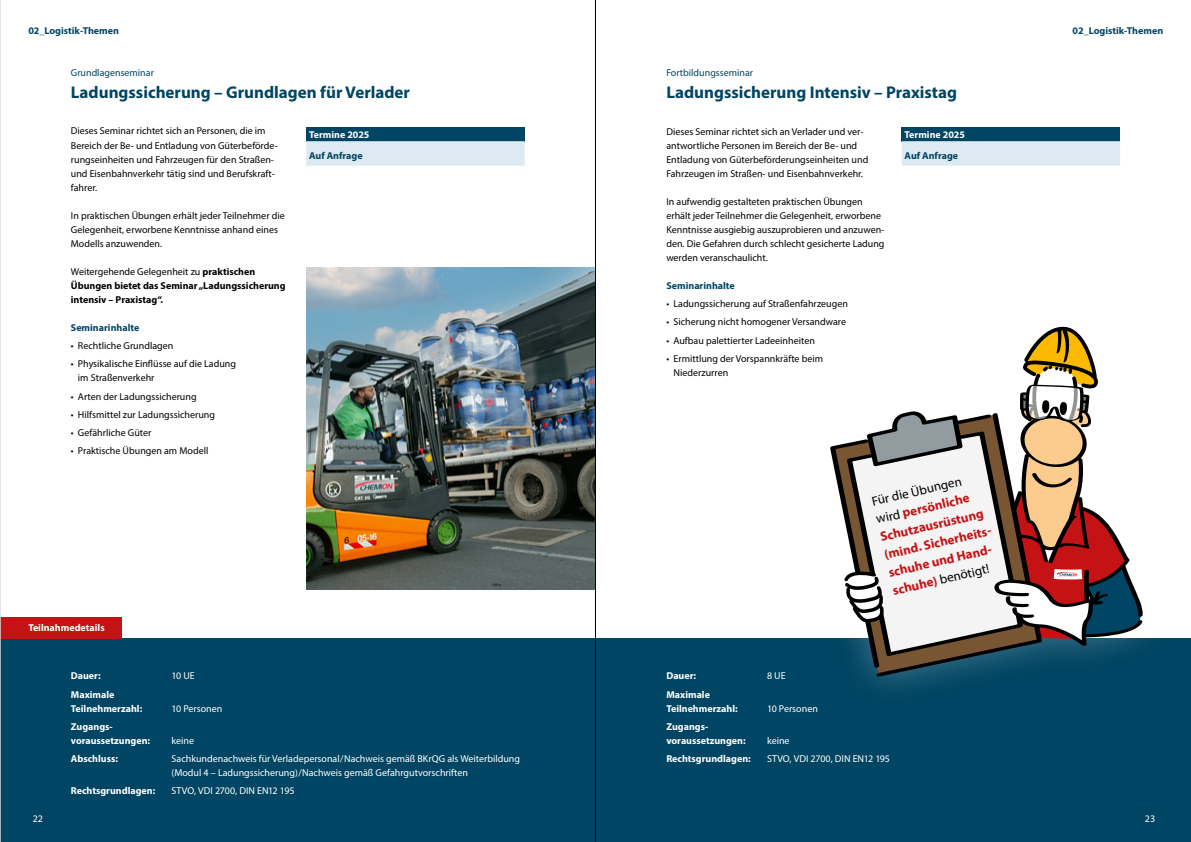
<style>
.page{position:relative;width:1191px;height:842px;background:#fff}
.page>*{position:absolute;margin:0;border:0;box-sizing:border-box;transform-origin:0 0}
.t1{font:700 17px "Myriad Pro";color:#004563}
.t2{font:700 13.1px/18.3px "Myriad Pro";color:#c51315}
.t3{font:10px/14px "Myriad Pro";color:#000}
.t4{font:10px/18.3px "Myriad Pro";color:#fff}
.t5{font:700 10px/18.2px "Myriad Pro";color:#fff}
.t6{font:700 10px/14px "Myriad Pro";color:#000}
.t7{font:700 10px "Myriad Pro";color:#004563}
.t8{font:10px "Myriad Pro";color:#004563}
.s1{font-weight:400}
.s2{font-weight:400;color:#000}
</style>
<div class="page">
<div style="left:0;top:638px;width:1191px;height:204px;background:#004563"></div>
<div style="left:901px;top:127px;width:219px;height:14px;background:#004563"></div>
<svg style="left:901px;top:141px;width:219px;height:25px;background:#dce9f0"></svg>
<svg style="left:876px;top:669px;width:115px;height:8px"></svg>
<svg style="left:830px;top:326px;width:312px;height:343px"></svg>
<img style="left:306px;top:267px;width:289px;height:322px">
<div style="left:0;top:617px;width:122px;height:21px;background:#c51315"></div>
<div style="left:306px;top:127px;width:218px;height:14px;background:#004563"></div>
<svg style="left:306px;top:141px;width:218px;height:25px;background:#dce8f0"></svg>
<hr style="left:595px;top:0;width:1px;height:842px;background:#000">
<hr style="left:0;top:0;width:1px;height:842px;background:#dadada">
<p class="t7" style="left:28px;top:24px;width:92px">02_Logistik-Themen</p>
<p class="t7" style="left:1072px;top:24px;width:92px">02_Logistik-Themen</p>
<p class="t8" style="left:71px;top:66px;width:85px">Grundlagenseminar</p>
<p class="t8" style="left:666px;top:66px;width:88px">Fortbildungsseminar</p>
<h1 class="t1" style="left:71px;top:81px;width:340px">Ladungssicherung – Grundlagen für Verlader</h1>
<h1 class="t1" style="left:666px;top:81px;width:292px">Ladungssicherung Intensiv – Praxistag</h1>
<p class="t3" style="left:71px;top:124px;width:208px">Dieses Seminar richtet sich an Personen, die im Bereich der Be- und Entladung von Güterbeförde&shy;rungseinheiten und Fahrzeugen für den Straßen&shy;und Eisenbahnverkehr tätig sind und Berufskraft&shy;fahrer.</p>
<p class="t3" style="left:71px;top:208px;width:215px">In praktischen Übungen erhält jeder Teilnehmer die<br>Gelegenheit, erworbene Kenntnisse anhand eines<br>Modells anzuwenden.</p>
<p class="t6" style="left:71px;top:264px;width:216px"><span class="s1">Weitergehende Gelegenheit zu</span> praktischen<br>Übungen bietet das Seminar „Ladungssicherung intensiv – Praxistag“.</p>
<p class="t7" style="left:71px;top:321px;width:70px">Seminarinhalte</p>
<p class="t3" style="left:71px;top:339px;width:104px">• Rechtliche Grundlagen</p>
<p class="t3" style="left:78px;top:357px;width:160px;text-indent:-7px">• Physikalische Einflüsse auf die Ladung im Straßenverkehr</p>
<p class="t3" style="left:71px;top:389px;width:127px">• Arten der Ladungssicherung</p>
<p class="t3" style="left:71px;top:407px;width:146px">• Hilfsmittel zur Ladungssicherung</p>
<p class="t3" style="left:71px;top:426px;width:82px">• Gefährliche Güter</p>
<p class="t3" style="left:71px;top:444px;width:139px">• Praktische Übungen am Modell</p>
<p class="t5" style="left:309px;top:125px;width:62px">Termine 2025</p>
<p class="t7" style="left:309px;top:149px;width:55px">Auf Anfrage</p>
<p class="t3" style="left:666px;top:124px;width:203px">Dieses Seminar richtet sich an Verlader und ver&shy;antwortliche Personen im Bereich der Be- und Entladung von Güterbeförderungseinheiten und Fahrzeugen im Straßen- und Eisenbahnverkehr.</p>
<p class="t3" style="left:666px;top:194px;width:220px">In aufwendig gestalteten praktischen Übungen erhält jeder Teilnehmer die Gelegenheit, erworbene Kenntnisse ausgiebig auszuprobieren und anzuwen&shy;den. Die Gefahren durch schlecht gesicherte Ladung werden veranschaulicht.</p>
<p class="t7" style="left:666px;top:279px;width:70px">Seminarinhalte</p>
<p class="t3" style="left:666px;top:297px;width:183px">• Ladungssicherung auf Straßenfahrzeugen</p>
<p class="t3" style="left:666px;top:315px;width:181px">• Sicherung nicht homogener Versandware</p>
<p class="t3" style="left:666px;top:333px;width:150px">• Aufbau palettierter Ladeeinheiten</p>
<p class="t3" style="left:673px;top:351px;width:151px;text-indent:-7px">• Ermittlung der Vorspannkräfte beim<br>Niederzurren</p>
<p class="t5" style="left:904px;top:125px;width:62px">Termine 2025</p>
<p class="t7" style="left:904px;top:149px;width:55px">Auf Anfrage</p>
<h2 class="t2" style="left:870px;top:492px;width:113px;rotate:-13deg"><span class="s2">Für die Übungen wird</span> persönliche<br>Schutzausrüstung (mind. Sicherheits&shy;schuhe und Hand&shy;schuhe) <span class="s2">benötigt!</span></h2>
<p class="t5" style="left:28px;top:618px;width:78px">Teilnahmedetails</p>
<p class="t5" style="left:71px;top:667px;width:45px">Dauer:<br>Maximale</p>
<p class="t5" style="left:71px;top:699px;width:73px">Teilnehmerzahl:<br>Zugangs-</p>
<p class="t5" style="left:71px;top:731px;width:81px">voraussetzungen:<br>Abschluss:</p>
<p class="t5" style="left:71px;top:782px;width:86px">Rechtsgrundlagen:</p>
<p class="t4" style="left:171px;top:667px;width:25px">10 UE</p>
<p class="t4" style="left:171px;top:699px;width:52px">10 Personen</p>
<p class="t4" style="left:171px;top:731px;width:350px">keine<br>Sachkundenachweis für Verladepersonal/Nachweis gemäß BKrQG als Weiterbildung</p>
<p class="t4" style="left:171px;top:763px;width:298px">(Modul 4 – Ladungssicherung)/Nachweis gemäß Gefahrgutvorschriften<br>STVO, VDI 2700, DIN EN12 195</p>
<p class="t5" style="left:666px;top:666px;width:45px">Dauer:<br>Maximale</p>
<p class="t5" style="left:666px;top:699px;width:73px">Teilnehmerzahl:<br>Zugangs-</p>
<p class="t5" style="left:666px;top:731px;width:86px">voraussetzungen:<br>Rechtsgrundlagen:</p>
<p class="t4" style="left:767px;top:667px;width:20px">8 UE</p>
<p class="t4" style="left:767px;top:699px;width:52px">10 Personen</p>
<p class="t4" style="left:767px;top:731px;width:124px">keine<br>STVO, VDI 2700, DIN EN12 195</p>
<p class="t4" style="left:33px;top:809px;width:12px">22</p>
<p class="t4" style="left:1145px;top:809px;width:12px">23</p>
</div>
